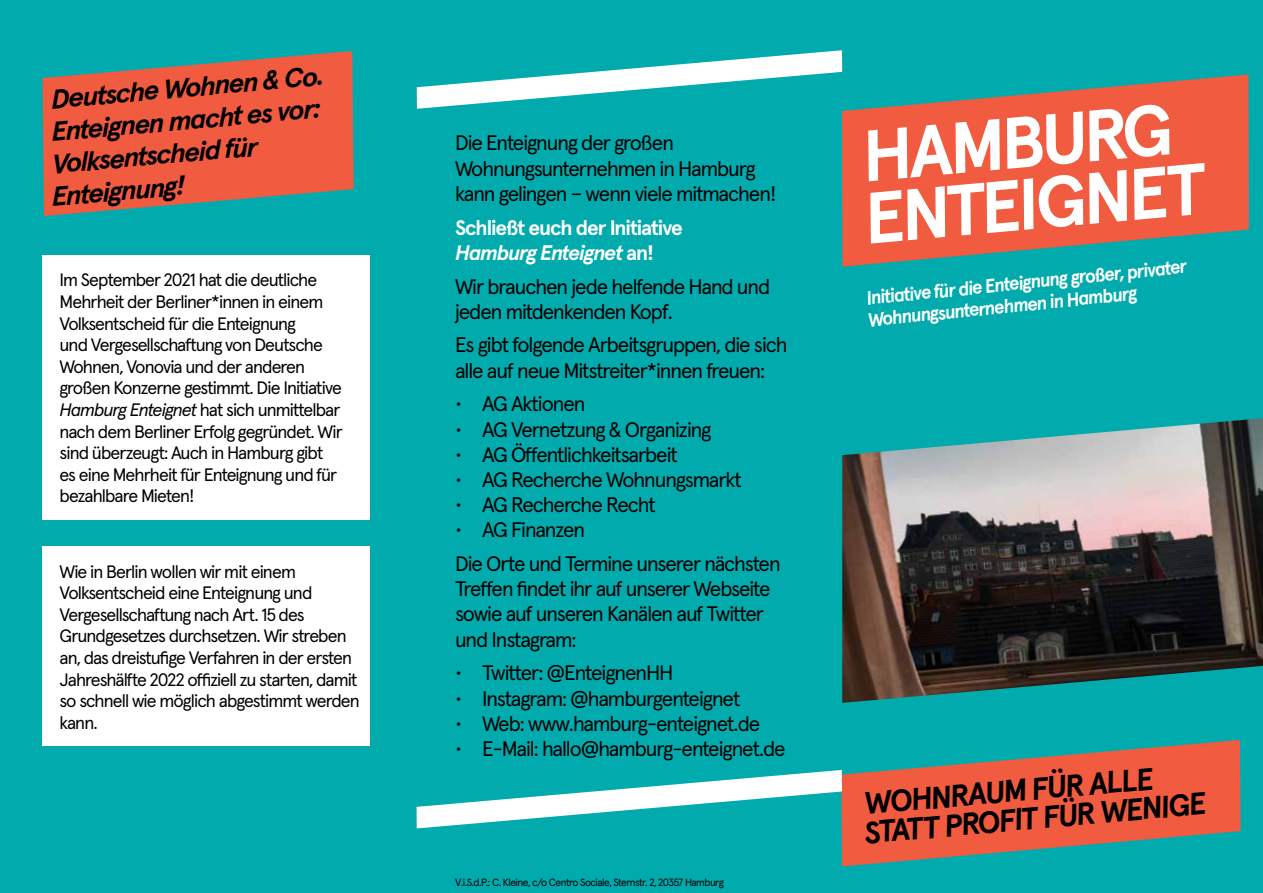
<style>
.page{position:relative;width:1263px;height:893px;background:#00aaad}
.page>*{position:absolute;margin:0;border:0;box-sizing:border-box;transform-origin:0 0}
.t1{font:italic 700 72.15px/62.2px "Apercu Pro";color:#fff}
.t2{font:italic 700 31.05px/29.1px "Apercu Pro";color:#000}
.t3{font:italic 700 27px/32.4px "Apercu Pro";color:#000}
.t4{font:21px/25.2px "Apercu Pro";letter-spacing:-.05em;color:#000}
.t5{font:700 21px/25.2px "Apercu Pro";letter-spacing:-.05em;color:#fff}
.t6{font:italic 700 19.5px/21.8px "Apercu Pro";color:#fff;scale:.93 1}
.t7{font:18px/21.6px "Apercu Pro";letter-spacing:-.05em;color:#000}
.t8{font:10.5px "Apercu Pro";letter-spacing:-.05em;color:#000}
.s1{font-style:italic}
</style>
<div class="page">
<svg style="left:842px;top:74px;width:407px;height:193px;fill:#f15b40"></svg>
<svg style="left:841px;top:740px;width:400px;height:126px;fill:#f15b40"></svg>
<img style="left:842px;top:418px;width:421px;height:285px">
<svg style="left:43px;top:51px;width:311px;height:165px;fill:#f15b40"></svg>
<div style="left:43px;top:255px;width:327px;height:264px;background:#fff"></div>
<div style="left:43px;top:546px;width:327px;height:200px;background:#fff"></div>
<svg style="left:416px;top:770px;width:426px;height:58px"></svg>
<svg style="left:417px;top:50px;width:425px;height:59px"></svg>
<h3 class="t3" style="left:41px;top:82px;width:283px;rotate:-5deg">Deutsche Wohnen &amp; Co.<br>Enteignen macht es vor:<br>Volksentscheid für<br>Enteignung!</h3>
<p class="t7" style="left:60px;top:268px;width:285px">Im September 2021 hat die deutliche Mehrheit der Berliner*innen in einem Volksentscheid für die Enteignung<br>und Vergesellschaftung von Deutsche Wohnen, Vonovia und der anderen großen Konzerne gestimmt. Die Initiative <span class="s1">Hamburg Enteignet</span> hat sich unmittelbar nach dem Berliner Erfolg gegründet. Wir sind überzeugt: Auch in Hamburg gibt es eine Mehrheit für Enteignung und für bezahlbare Mieten!</p>
<p class="t7" style="left:60px;top:559px;width:302px">Wie in Berlin wollen wir mit einem Volksentscheid eine Enteignung und Vergesellschaftung nach Art. 15 des Grundgesetzes durchsetzen. Wir streben an, das dreistufige Verfahren in der ersten Jahreshälfte 2022 offiziell zu starten, damit so schnell wie möglich abgestimmt werden kann.</p>
<p class="t4" style="left:455px;top:129px;width:323px">Die Enteignung der großen<br>Wohnungsunternehmen in Hamburg kann gelingen – wenn viele mitmachen!</p>
<p class="t5" style="left:455px;top:213px;width:229px">Schließt euch der Initiative<br><span class="s1">Hamburg Enteignet</span> an!</p>
<p class="t4" style="left:455px;top:272px;width:317px">Wir brauchen jede helfende Hand und jeden mitdenkenden Kopf.</p>
<p class="t4" style="left:455px;top:331px;width:334px">Es gibt folgende Arbeitsgruppen, die sich alle auf neue Mitstreiter*innen freuen:</p>
<p class="t4" style="left:455px;top:390px;width:132px">• AG Aktionen</p>
<p class="t4" style="left:455px;top:415px;width:258px">• AG Vernetzung &amp; Organizing</p>
<p class="t4" style="left:455px;top:440px;width:224px">• AG Öffentlichkeitsarbeit</p>
<p class="t4" style="left:455px;top:465px;width:288px">• AG Recherche Wohnungsmarkt</p>
<p class="t4" style="left:455px;top:491px;width:202px">• AG Recherche Recht</p>
<p class="t4" style="left:455px;top:511px;width:327px;line-height:33.8px">• AG Finanzen<br>Die Orte und Termine unserer nächsten</p>
<p class="t4" style="left:455px;top:575px;width:317px">Treffen findet ihr auf unserer Webseite sowie auf unseren Kanälen auf Twitter und Instagram:</p>
<p class="t4" style="left:455px;top:659px;width:220px">• Twitter: @EnteignenHH</p>
<p class="t4" style="left:455px;top:684px;width:287px">• Instagram: @hamburgenteignet</p>
<p class="t4" style="left:455px;top:709px;width:307px">• Web: www.hamburg-enteignet.de</p>
<p class="t4" style="left:455px;top:734px;width:332px">• E-Mail: hallo@hamburg-enteignet.de</p>
<p class="t8" style="left:455px;top:874px;width:270px">V.i.S.d.P.: C. Kleine, c/o Centro Sociale, Sternstr. 2, 20357 Hamburg</p>
<h1 class="t1" style="left:858px;top:121px;width:344px;rotate:-5deg">HAMBURG<br>ENTEIGNET</h1>
<p class="t6" style="left:865px;top:287px;width:349px;rotate:-6deg">Initiative für die Enteignung großer, privater<br>Wohnungsunternehmen in Hamburg</p>
<h2 class="t2" style="left:861px;top:787px;width:345px;rotate:-5deg">WOHNRAUM FÜR ALLE<br>STATT PROFIT FÜR WENIGE</h2>
</div>
